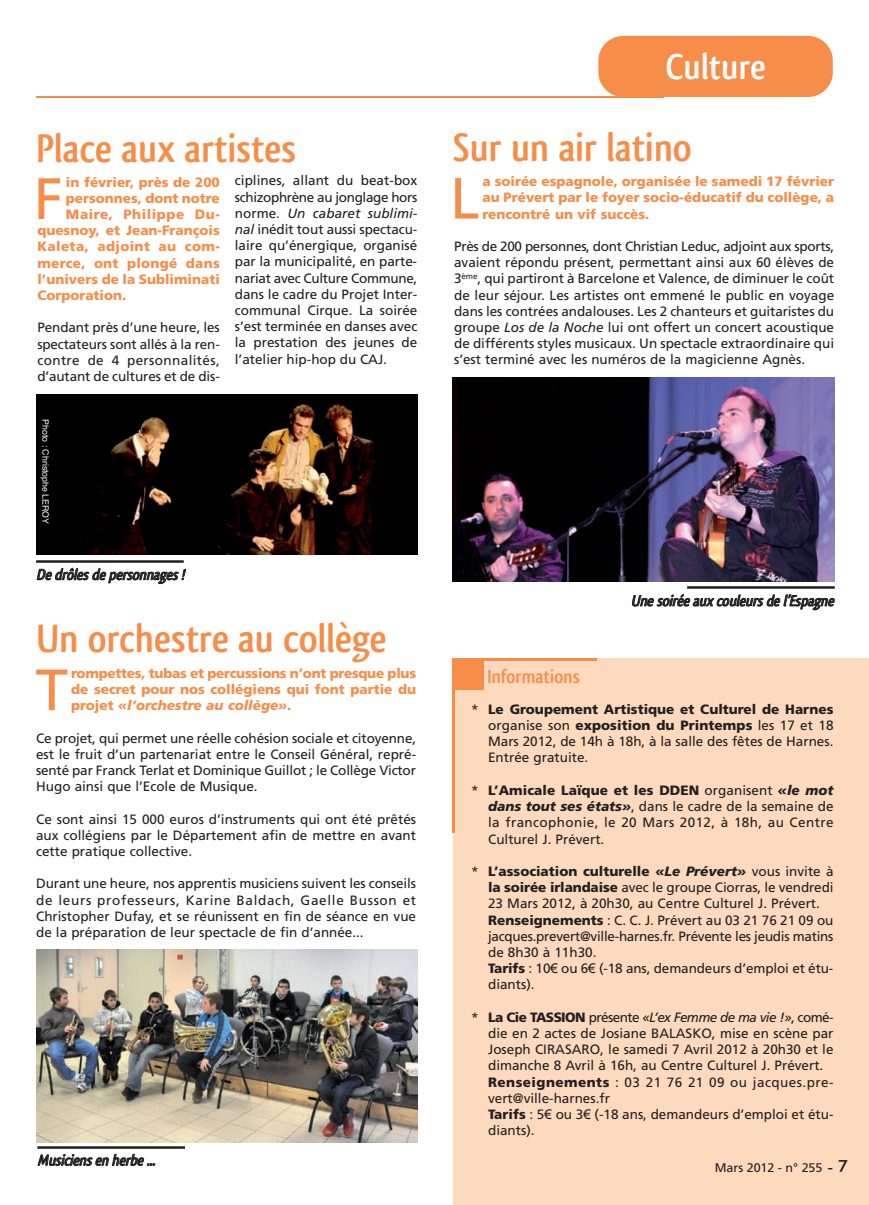
<style>
.page{position:relative;width:869px;height:1205px;background:#fff}
.page>*{position:absolute;margin:0;border:0;box-sizing:border-box;transform-origin:0 0}
.t1{font:58.25px "Frutiger";color:#f68d48}
.t2{font:700 41.25px "Qlassik";color:#f68d48}
.t3{font:700 37.5px "Qlassik";color:#fff}
.t4{font:700 20px "Qlassik";color:#f68d48}
.t5{font:italic 500 15.62px "Qlassik";color:#231f20}
.t6{font:13.5px/16.2px "Frutiger";color:#231f20;text-align:justify}
.t7{font:900 13.5px/16.2px "Frutiger";color:#f68d48;text-align:justify}
.t8{font:900 13.5px "Frutiger";letter-spacing:.03em;color:#f68d48}
.t9{font:900 13.5px "Frutiger";letter-spacing:.02em;color:#f68d48}
.t10{font:900 13.5px "Frutiger";letter-spacing:.04em;color:#f68d48}
.t11{font:12.5px "Frutiger";color:#231f20}
.t12{font:8.75px "Helvetica";color:#fff}
.s1{font-style:italic}
.s2{font-weight:900}
.s3{font-weight:900;font-style:italic}
.s4{font-family:"Arial"}
.s5{font-family:"Gill Sans";font-size:15px}
.s6{font-family:"Gill Sans";font-size:17.5px}
</style>
<div class="page">
<div style="left:453px;top:658px;width:415px;height:547px;background:#fdd9be"></div>
<div style="left:452px;top:658px;width:31px;height:32px;background:#f68d48"></div>
<hr style="left:453px;top:658px;width:143px;height:3px;background:#f68d48">
<hr style="left:452px;top:659px;width:2px;height:173px;background:#f68d48">
<div style="left:598px;top:36px;width:234px;height:61px;background:#f68d48;border-radius:25px"></div>
<hr style="left:36px;top:96px;width:627px;height:1px;background:#f68d48">
<img style="left:36px;top:394px;width:381px;height:161px">
<hr style="left:36px;top:560px;width:148px;height:3px;background:#231f20">
<img style="left:452px;top:378px;width:381px;height:203px">
<img style="left:36px;top:949px;width:381px;height:193px">
<hr style="left:37px;top:1146px;width:148px;height:3px;background:#231f20">
<hr style="left:686px;top:586px;width:148px;height:3px;background:#231f20">
<h3 class="t3" style="left:665px;top:44px;width:101px">Culture</h3>
<h2 class="t2" style="left:36px;top:125px;width:261px">Place aux artistes</h2>
<h2 class="t2" style="left:453px;top:123px;width:240px">Sur un air latino</h2>
<h1 class="t1" style="left:34px;top:175px;width:31px">F</h1>
<p class="t7" style="left:66px;top:175px;width:155px">in février, près de 200</p>
<p class="t7" style="left:66px;top:191px;width:155px">personnes, dont notre</p>
<p class="t10" style="left:66px;top:209px;width:155px">Maire, Philippe Du-</p>
<p class="t7" style="left:37px;top:223px;width:184px">quesnoy, et Jean-François</p>
<p class="t8" style="left:37px;top:241px;width:184px">Kaleta, adjoint au com-</p>
<p class="t9" style="left:37px;top:257px;width:184px">merce, ont plongé dans</p>
<p class="t7" style="left:37px;top:272px;width:184px">l’univers de la Subliminati</p>
<p class="t7" style="left:37px;top:288px;width:90px">Corporation.</p>
<p class="t6" style="left:37px;top:321px;width:184px">Pendant près d’une heure, les spectateurs sont allés à la ren&shy;contre de 4 personnalités, d’autant de cultures et de dis-</p>
<p class="t12" style="left:50px;top:419px;width:106px;rotate:90deg">Photo : Christophe LEROY</p>
<p class="t6" style="left:235px;top:174px;width:184px">ciplines, allant du beat-box schizophrène au jonglage hors norme. <span class="s1">Un cabaret sublimi&shy;nal</span> inédit tout aussi spectacu&shy;laire qu’énergique, organisé par la municipalité, en parte&shy;nariat avec Culture Commune, dans le cadre du Projet Inter&shy;communal Cirque. La soirée s’est terminée en danses avec la prestation des jeunes de l’atelier hip-hop du CAJ.</p>
<h1 class="t1" style="left:450px;top:175px;width:31px">L</h1>
<p class="t7" style="left:482px;top:174px;width:353px">a soirée espagnole, organisée le samedi 17 février au Prévert par le foyer socio-éducatif du collège, a rencontré un vif succès.</p>
<p class="t6" style="left:454px;top:239px;width:381px">Près de 200 personnes, dont Christian Leduc, adjoint aux sports, avaient répondu présent, permettant ainsi aux 60 élèves de 3<sup>ème</sup>, qui partiront à Barcelone et Valence, de diminuer le coût de leur séjour. Les artistes ont emmené le public en voyage dans les contrées andalouses. Les 2 chanteurs et guitaristes du groupe <span class="s1">Los de la Noche</span> lui ont offert un concert acoustique de différents styles musicaux. Un spectacle extraordinaire qui s’est terminé avec les numéros de la magicienne Agnès.</p>
<p class="t5" style="left:36px;top:565px;width:153px">De drôles de personnages !</p>
<p class="t5" style="left:630px;top:591px;width:208px">Une soirée aux couleurs de l’Espagne</p>
<h2 class="t2" style="left:36px;top:615px;width:351px">Un orchestre au collège</h2>
<h1 class="t1" style="left:36px;top:666px;width:34px">T</h1>
<p class="t7" style="left:71px;top:666px;width:346px">rompettes, tubas et percussions n’ont presque plus de secret pour nos collégiens qui font partie du projet <span class="s1">«l’orchestre au collège»</span>.</p>
<p class="t6" style="left:36px;top:731px;width:381px">Ce projet, qui permet une réelle cohésion sociale et citoyenne, est le fruit d’un partenariat entre le Conseil Général, repré&shy;senté par Franck Terlat et Dominique Guillot ; le Collège Victor Hugo ainsi que l’Ecole de Musique.</p>
<p class="t6" style="left:36px;top:812px;width:381px">Ce sont ainsi 15 000 euros d’instruments qui ont été prêtés aux collégiens par le Département afin de mettre en avant cette pratique collective.</p>
<p class="t6" style="left:36px;top:876px;width:381px">Durant une heure, nos apprentis musiciens suivent les conseils de leurs professeurs, Karine Baldach, Gaelle Busson et Christopher Dufay, et se réunissent en fin de séance en vue de la préparation de leur spectacle de fin d’année...</p>
<p class="t5" style="left:37px;top:1151px;width:123px">Musiciens en herbe ...</p>
<p class="t6" style="left:471px;top:702px;width:9px">*</p>
<p class="t6" style="left:471px;top:783px;width:9px">*</p>
<p class="t6" style="left:471px;top:864px;width:9px">*</p>
<p class="t6" style="left:471px;top:1010px;width:9px">*</p>
<h3 class="t4" style="left:487px;top:665px;width:94px">Informations</h3>
<p class="t6" style="left:488px;top:702px;width:347px"><span class="s2">Le Groupement Artistique et Culturel de Harnes </span>organise son <span class="s2">exposition du Printemps</span> les 17 et 18<br>Mars 2012, de 14h à 18h, à la salle des fêtes de Harnes.<br>Entrée gratuite.</p>
<p class="t6" style="left:488px;top:783px;width:347px"><span class="s2">L’Amicale Laïque et les DDEN</span> organisent <span class="s3">«le mot dans tout ses états»</span>, dans le cadre de la semaine de la francophonie, le 20 Mars 2012, à 18h, au Centre Culturel J. Prévert.</p>
<p class="t6" style="left:488px;top:864px;width:347px;text-align:left"><span class="s2">L’association culturelle</span> <span class="s3">«Le Prévert»</span> vous invite à <span class="s2">la soirée irlandaise</span> avec le groupe Ciorras, le vendredi 23 Mars 2012, à 20h30, au Centre Culturel J. Prévert.<br><span class="s2">Renseignements</span> : C. C. J. Prévert au 03 21 76 21 09 ou jacques.prevert@ville-harnes.fr. Prévente les jeudis matins de 8h30 à 11h30.<br><span class="s2">Tarifs</span> : 10<span class="s4">€</span> ou 6<span class="s4">€</span> (-18 ans, demandeurs d’emploi et étu&shy;diants).</p>
<p class="t6" style="left:488px;top:1010px;width:347px;text-align:left"><span class="s2">La Cie TASSION</span> présente <span class="s1">«L’ex Femme de ma vie !»</span>, comé&shy;die en 2 actes de Josiane BALASKO, mise en scène par Joseph CIRASARO, le samedi 7 Avril 2012 à 20h30 et le dimanche 8 Avril à 16h, au Centre Culturel J. Prévert.<br><span class="s2">Renseignements</span> : 03 21 76 21 09 ou jacques.pre&shy;vert@ville-harnes.fr<br><span class="s2">Tarifs</span> : 5<span class="s4">€</span> ou 3<span class="s4">€</span> (-18 ans, demandeurs d’emploi et étu&shy;diants).</p>
<p class="t11" style="left:714px;top:1162px;width:134px">Mars 2012 - n° 255 <span class="s5">-</span> <span class="s6">7</span></p>
</div>
